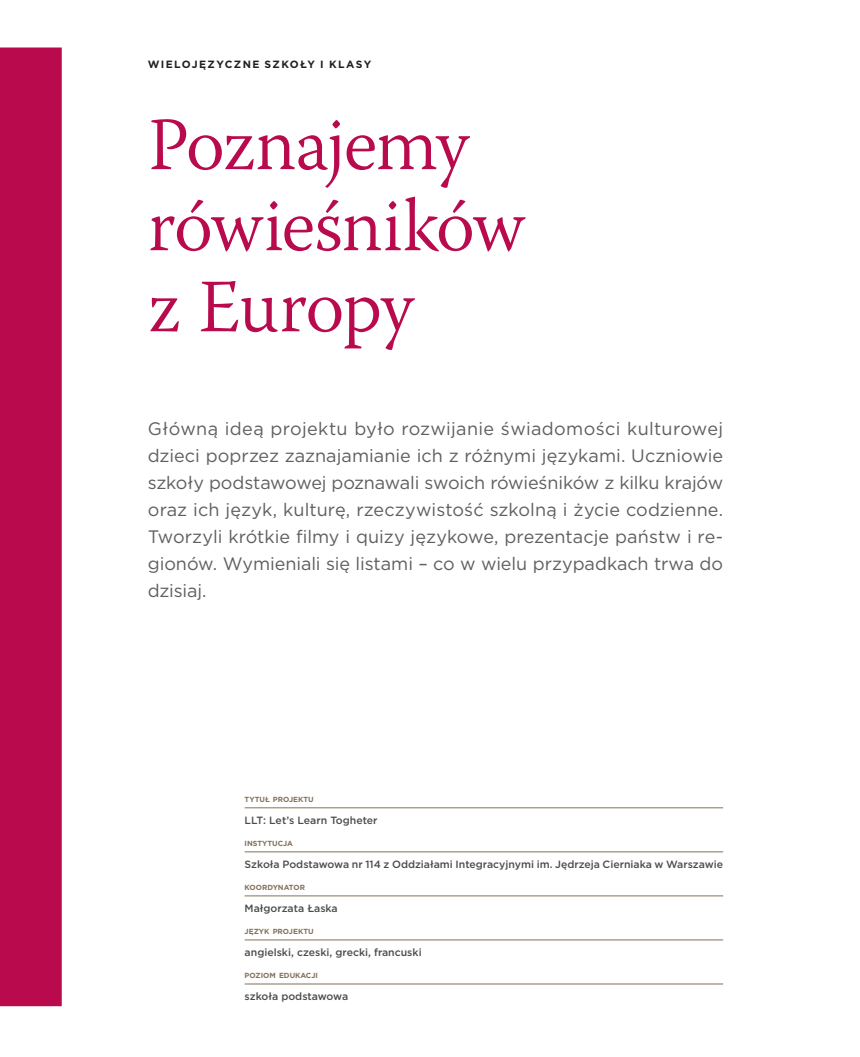
<style>
.page{position:relative;width:860px;height:1057px;background:#fff}
.page>*{position:absolute;margin:0;border:0;box-sizing:border-box;transform-origin:0 0}
.t1{font:300 75px/81px "Warnock Pro";letter-spacing:-.025em;color:#b80a4d}
.t2{font:18px/27px "Gotham";letter-spacing:-.005em;color:#5f5f62;text-align:justify}
.t3{font:500 10.5px "Gotham";color:#4b4c4d}
.t4{font:700 10.5px "Gotham";letter-spacing:.125em;color:#231f20}
.t5{font:700 7.35px "Gotham";color:#837259}
</style>
<div class="page">
<hr style="left:245px;top:807px;width:478px;height:1px;background:#837259">
<hr style="left:245px;top:851px;width:478px;height:1px;background:#837259">
<hr style="left:245px;top:895px;width:478px;height:1px;background:#837259">
<hr style="left:245px;top:939px;width:478px;height:1px;background:#837259">
<hr style="left:245px;top:983px;width:478px;height:1px;background:#837259">
<div style="left:0;top:47px;width:62px;height:958px;background:#b80a4d"></div>
<p class="t4" style="left:148px;top:57px;width:225px">WIELOJĘZYCZNE SZKOŁY I KLASY</p>
<h1 class="t1" style="left:148px;top:103px;width:379px">Poznajemy rówieśników z Europy</h1>
<p class="t2" style="left:148px;top:414px;width:577px">Główną ideą projektu było rozwijanie świadomości kulturowej dzieci poprzez zaznajamianie ich z różnymi językami. Uczniowie szkoły podstawowej poznawali swoich rówieśników z kilku krajów oraz ich język, kulturę, rzeczywistość szkolną i życie codzienne.<br>Tworzyli krótkie filmy i quizy językowe, prezentacje państw i re&shy;gionów. Wymieniali się listami – co w wielu przypadkach trwa do dzisiaj.</p>
<p class="t5" style="left:245px;top:794px;width:71px">TYTUŁ PROJEKTU</p>
<p class="t3" style="left:245px;top:813px;width:134px">LLT: Let’s Learn Togheter</p>
<p class="t5" style="left:245px;top:838px;width:50px">INSTYTUCJA</p>
<p class="t3" style="left:245px;top:857px;width:480px">Szkoła Podstawowa nr 114 z Oddziałami Integracyjnymi im. Jędrzeja Cierniaka w Warszawie</p>
<p class="t5" style="left:245px;top:882px;width:62px">KOORDYNATOR</p>
<p class="t3" style="left:245px;top:901px;width:95px">Małgorzata Łaska</p>
<p class="t5" style="left:245px;top:926px;width:70px">JĘZYK PROJEKTU</p>
<p class="t3" style="left:245px;top:945px;width:178px">angielski, czeski, grecki, francuski</p>
<p class="t5" style="left:245px;top:970px;width:75px">POZIOM EDUKACJI</p>
<p class="t3" style="left:245px;top:989px;width:105px">szkoła podstawowa</p>
</div>
